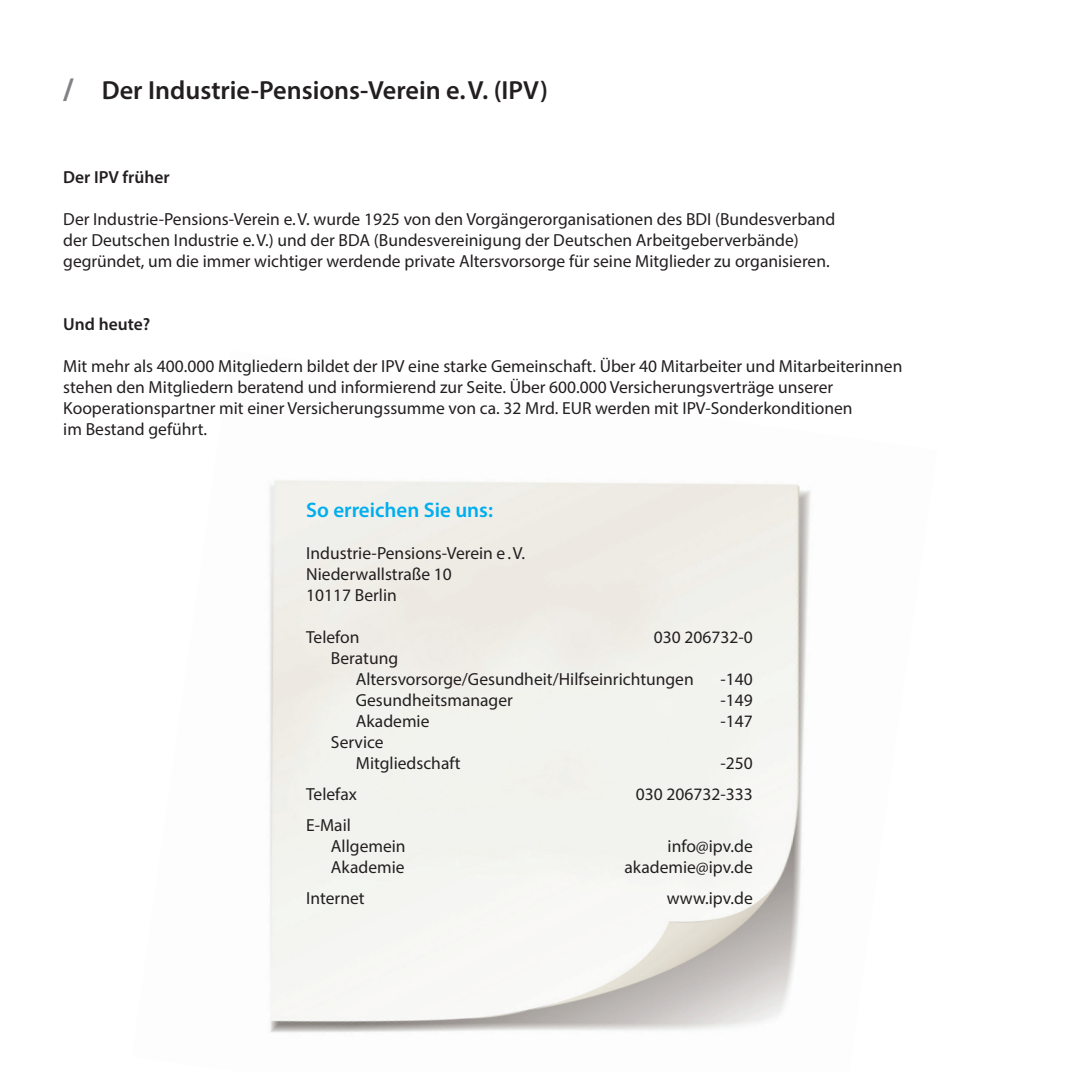
<style>
.page{position:relative;width:1072px;height:1072px;background:#fff}
.page>*{position:absolute;margin:0;border:0;box-sizing:border-box;transform-origin:0 0}
.t1{font:600 26.25px "Myriad Pro";color:#231f20}
.t2{font:600 21px "Myriad Pro";color:#00aeef}
.t3{font:17.5px/21px "Myriad Pro";color:#231f20}
.t4{font:600 17.5px "Myriad Pro";color:#231f20}
.s1{font-family:"DIN";font-weight:700;color:#808285}
</style>
<div class="page">
<img style="left:269px;top:480px;width:542px;height:553px">
<h1 class="t1" style="left:63px;top:73px;width:486px"><span class="s1">/</span> Der Industrie-Pensions-Verein e. V. (IPV)</h1>
<p class="t4" style="left:63px;top:166px;width:108px">Der IPV früher</p>
<p class="t3" style="left:63px;top:208px;width:773px">Der Industrie-Pensions-Verein e. V. wurde 1925 von den Vorgängerorganisationen des BDI (Bundesverband der Deutschen Industrie e. V.) und der BDA (Bundesvereinigung der Deutschen Arbeitgeberverbände) gegründet, um die immer wichtiger werdende private Altersvorsorge für seine Mitglieder zu organisieren.</p>
<p class="t4" style="left:63px;top:313px;width:89px">Und heute?</p>
<p class="t3" style="left:63px;top:355px;width:840px">Mit mehr als 400.000 Mitgliedern bildet der IPV eine starke Gemeinschaft. Über 40 Mitarbeiter und Mitarbeiterinnen stehen den Mitgliedern beratend und informierend zur Seite. Über 600.000 Versicherungsverträge unserer Kooperationspartner mit einer Versicherungssumme von ca. 32 Mrd. EUR werden mit IPV-Sonderkonditionen<br>im Bestand geführt.</p>
<p class="t2" style="left:306px;top:496px;width:188px">So erreichen Sie uns:</p>
<p class="t3" style="left:306px;top:542px;width:220px">Industrie-Pensions-Verein e . V.<br>Niederwallstraße 10<br>10117 Berlin</p>
<p class="t3" style="left:306px;top:626px;width:55px">Telefon</p>
<p class="t3" style="left:654px;top:626px;width:100px">030 206732-0</p>
<p class="t3" style="left:356px;top:647px;width:339px;text-indent:-25px">Beratung<br>Altersvorsorge/Gesundheit/Hilfseinrichtungen</p>
<p class="t3" style="left:720px;top:668px;width:34px">-140</p>
<p class="t3" style="left:356px;top:689px;width:159px">Gesundheitsmanager</p>
<p class="t3" style="left:720px;top:689px;width:34px">-149</p>
<p class="t3" style="left:356px;top:710px;width:75px">Akademie</p>
<p class="t3" style="left:720px;top:710px;width:34px">-147</p>
<p class="t3" style="left:356px;top:731px;width:106px;text-indent:-25px">Service<br>Mitgliedschaft</p>
<p class="t3" style="left:720px;top:752px;width:34px">-250</p>
<p class="t3" style="left:306px;top:783px;width:52px">Telefax</p>
<p class="t3" style="left:636px;top:783px;width:118px">030 206732-333</p>
<p class="t3" style="left:331px;top:814px;width:76px;text-indent:-25px">E-Mail<br>Allgemein</p>
<p class="t3" style="left:667px;top:835px;width:87px">info@ipv.de</p>
<p class="t3" style="left:331px;top:856px;width:75px">Akademie</p>
<p class="t3" style="left:624px;top:856px;width:130px">akademie@ipv.de</p>
<p class="t3" style="left:306px;top:886px;width:60px">Internet</p>
<p class="t3" style="left:667px;top:886px;width:87px">www.ipv.de</p>
</div>
